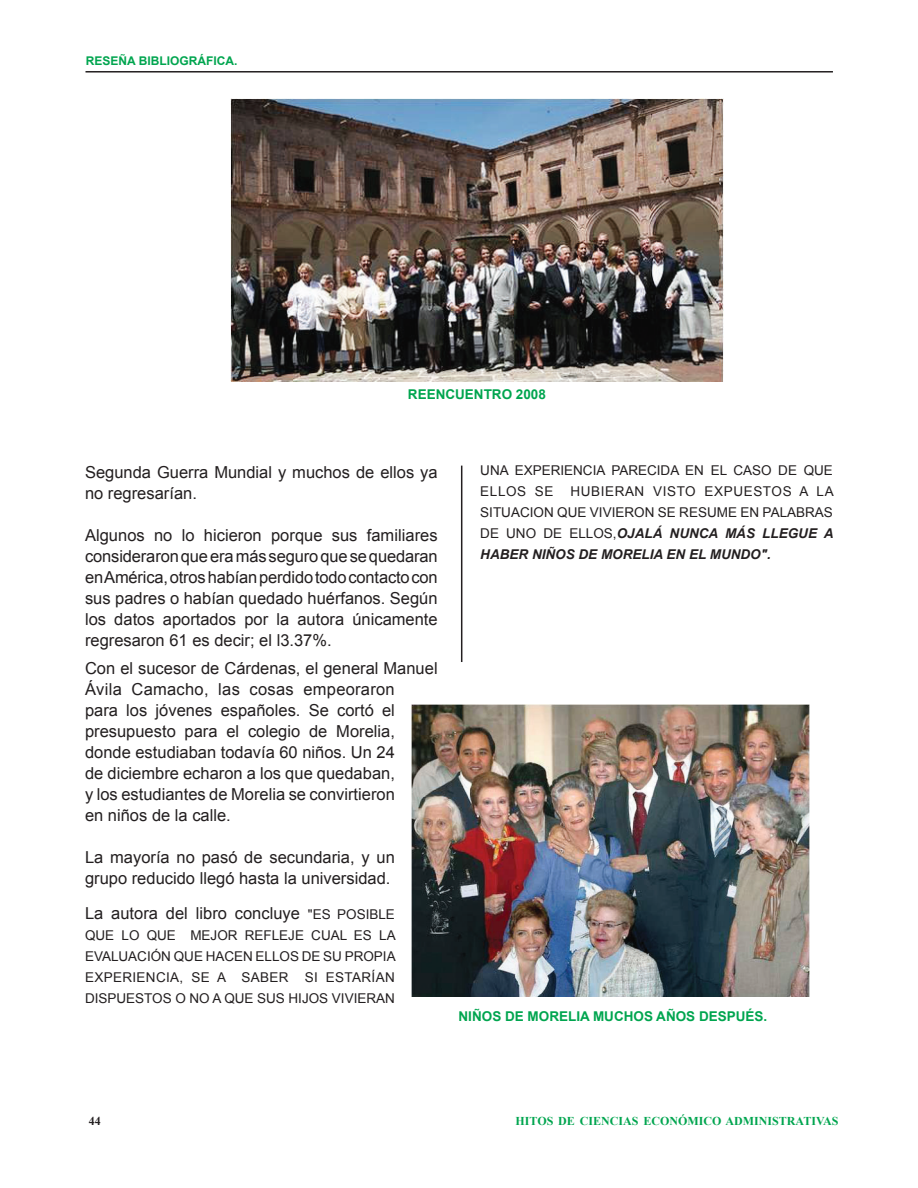
<style>
.page{position:relative;width:918px;height:1188px;background:#fff}
.page>*{position:absolute;margin:0;border:0;box-sizing:border-box;transform-origin:0 0}
.t1{font:16.5px/21px "Arial";color:#231f20}
.t2{font:13.5px/21px "Arial";color:#231f20;text-align:justify}
.t3{font:700 13.5px "Arial";color:#00a54f}
.t4{font:700 12px "Times New Roman";color:#00a54f}
.t5{font:700 12px "Arial";color:#00a54f}
.t6{font:700 12px "Times New Roman";color:#231f20}
.s1{font-size:13.5px}
.s2{font-weight:700;font-style:italic}
</style>
<div class="page">
<img style="left:231px;top:98px;width:493px;height:283px">
<hr style="left:86px;top:71px;width:747px;height:2px;background:#231f20">
<img style="left:412px;top:705px;width:397px;height:291px">
<hr style="left:461px;top:466px;width:1px;height:196px;background:#231f20">
<p class="t5" style="left:86px;top:53px;width:153px">RESEÑA BIBLIOGRÁFICA.</p>
<p class="t3" style="left:408px;top:386px;width:140px">REENCUENTRO 2008</p>
<p class="t1" style="left:85px;top:461px;width:354px">Segunda Guerra Mundial y muchos de ellos ya no regresarían.</p>
<p class="t1" style="left:85px;top:524px;width:354px;text-align:justify">Algunos no lo hicieron porque sus familiares consideraron que era más seguro que se quedaran en América, otros habían perdido todo contacto con sus padres o habían quedado huérfanos. Según los datos aportados por la autora únicamente regresaron 61 es decir; el l3.37%.</p>
<p class="t1" style="left:85px;top:658px;width:354px">Con el sucesor de Cárdenas, el general Manuel Ávila Camacho, las cosas empeoraron<br>para los jóvenes españoles. Se cortó el presupuesto para el colegio de Morelia, donde estudiaban todavía 60 niños. Un 24<br>de diciembre echaron a los que quedaban,<br>y los estudiantes de Morelia se convirtieron<br>en niños de la calle.</p>
<p class="t1" style="left:85px;top:847px;width:311px">La mayoría no pasó de secundaria, y un grupo reducido llegó hasta la universidad.</p>
<p class="t1" style="left:85px;top:902px;width:311px">La autora del libro concluye <span class="s1">"ES POSIBLE</span></p>
<p class="t2" style="left:85px;top:925px;width:312px">QUE LO QUE MEJOR REFLEJE CUAL ES LA EVALUACIÓN QUE HACEN ELLOS DE SU PROPIA EXPERIENCIA, SE A SABER SI ESTARÍAN DISPUESTOS O NO A QUE SUS HIJOS VIVIERAN</p>
<p class="t2" style="left:480px;top:460px;width:355px">UNA EXPERIENCIA PARECIDA EN EL CASO DE QUE ELLOS SE HUBIERAN VISTO EXPUESTOS A LA SITUACION QUE VIVIERON SE RESUME EN PALABRAS DE UNO DE ELLOS,<span class="s2">OJALÁ NUNCA MÁS LLEGUE A HABER NIÑOS DE MORELIA EN EL MUNDO".</span></p>
<p class="t3" style="left:459px;top:1007px;width:310px">NIÑOS DE MORELIA MUCHOS AÑOS DESPUÉS.</p>
<p class="t6" style="left:89px;top:1113px;width:13px">44</p>
<p class="t4" style="left:516px;top:1113px;width:324px">HITOS DE CIENCIAS ECONÓMICO ADMINISTRATIVAS</p>
</div>
